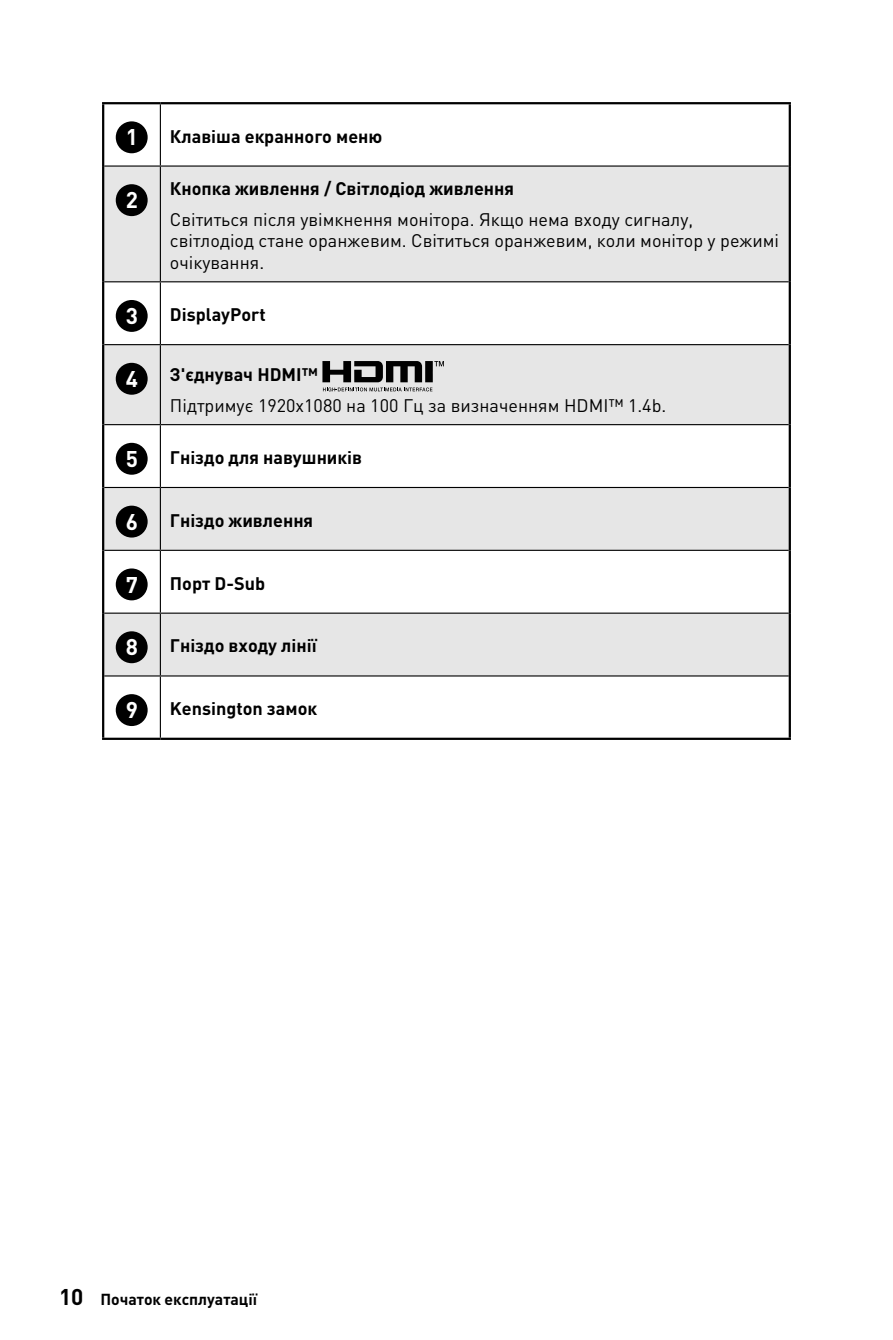
<style>
.page{position:relative;width:893px;height:1340px;background:#fff}
.page>*{position:absolute;margin:0;border:0;box-sizing:border-box;transform-origin:0 0}
.Number{font:700 22.5px "MSI Din Pro Noto CJK";color:#fff}
.Text{font:18px/21.6px "MSI Din Pro Noto CJK";color:#000}
.Title_4{font:700 18px "MSI Din Pro Noto CJK";color:#000}
.t1{font:700 15.75px "MSI Din Pro Noto CJK";color:#000}
.s1{font-size:22.5px}
</style>
<div class="page">
<svg style="left:104px;top:167px;width:685px;height:508px;fill:#e6e6e6"></svg>
<hr style="left:104px;top:165px;width:56px;height:2px;background:#000">
<hr style="left:160px;top:165px;width:629px;height:2px;background:#000">
<hr style="left:104px;top:281px;width:56px;height:1px;background:#000">
<hr style="left:160px;top:281px;width:629px;height:1px;background:#000">
<hr style="left:104px;top:344px;width:56px;height:1px;background:#000">
<hr style="left:160px;top:344px;width:629px;height:1px;background:#000">
<hr style="left:104px;top:424px;width:56px;height:1px;background:#000">
<hr style="left:160px;top:424px;width:629px;height:1px;background:#000">
<hr style="left:104px;top:487px;width:56px;height:1px;background:#000">
<hr style="left:160px;top:487px;width:629px;height:1px;background:#000">
<hr style="left:104px;top:550px;width:56px;height:1px;background:#000">
<hr style="left:160px;top:550px;width:629px;height:1px;background:#000">
<hr style="left:104px;top:612px;width:56px;height:1px;background:#000">
<hr style="left:160px;top:612px;width:629px;height:1px;background:#000">
<hr style="left:104px;top:675px;width:56px;height:1px;background:#000">
<hr style="left:160px;top:675px;width:629px;height:1px;background:#000">
<hr style="left:160px;top:104px;width:1px;height:61px;background:#000">
<hr style="left:160px;top:167px;width:1px;height:114px;background:#000">
<hr style="left:160px;top:282px;width:1px;height:62px;background:#000">
<hr style="left:160px;top:345px;width:1px;height:79px;background:#000">
<hr style="left:160px;top:425px;width:1px;height:62px;background:#000">
<hr style="left:102px;top:104px;width:2px;height:62px;background:#000">
<hr style="left:789px;top:104px;width:2px;height:62px;background:#000">
<hr style="left:102px;top:166px;width:2px;height:116px;background:#000">
<hr style="left:789px;top:166px;width:2px;height:116px;background:#000">
<hr style="left:102px;top:282px;width:2px;height:62px;background:#000">
<hr style="left:789px;top:282px;width:2px;height:62px;background:#000">
<hr style="left:102px;top:344px;width:2px;height:80px;background:#000">
<hr style="left:789px;top:344px;width:2px;height:80px;background:#000">
<hr style="left:102px;top:424px;width:2px;height:63px;background:#000">
<hr style="left:789px;top:424px;width:2px;height:63px;background:#000">
<hr style="left:102px;top:487px;width:2px;height:63px;background:#000">
<hr style="left:789px;top:487px;width:2px;height:63px;background:#000">
<hr style="left:102px;top:550px;width:2px;height:63px;background:#000">
<hr style="left:789px;top:550px;width:2px;height:63px;background:#000">
<hr style="left:102px;top:613px;width:2px;height:63px;background:#000">
<hr style="left:789px;top:613px;width:2px;height:63px;background:#000">
<hr style="left:102px;top:676px;width:2px;height:61px;background:#000">
<hr style="left:789px;top:676px;width:2px;height:61px;background:#000">
<hr style="left:102px;top:102px;width:58px;height:2px;background:#000">
<hr style="left:160px;top:102px;width:631px;height:2px;background:#000">
<hr style="left:102px;top:737px;width:58px;height:3px;background:#000">
<hr style="left:160px;top:737px;width:631px;height:3px;background:#000">
<hr style="left:160px;top:488px;width:1px;height:62px;background:#000">
<hr style="left:160px;top:551px;width:1px;height:61px;background:#000">
<hr style="left:160px;top:613px;width:1px;height:62px;background:#000">
<hr style="left:160px;top:676px;width:1px;height:61px;background:#000">
<div style="left:117px;top:123px;width:29px;height:29px;background:#000;border-radius:50%"></div>
<div style="left:116px;top:121px;width:32px;height:32px;border:3px solid #000;border-radius:50%"></div>
<div style="left:117px;top:186px;width:29px;height:28px;background:#000;border-radius:50%"></div>
<div style="left:116px;top:184px;width:32px;height:32px;border:3px solid #000;border-radius:50%"></div>
<div style="left:117px;top:301px;width:29px;height:29px;background:#000;border-radius:50%"></div>
<div style="left:116px;top:300px;width:32px;height:32px;border:3px solid #000;border-radius:50%"></div>
<div style="left:117px;top:364px;width:29px;height:29px;background:#000;border-radius:50%"></div>
<div style="left:116px;top:363px;width:32px;height:32px;border:3px solid #000;border-radius:50%"></div>
<svg style="left:322px;top:361px;width:122px;height:30px;background:#7b7b7b"></svg>
<div style="left:117px;top:444px;width:29px;height:29px;background:#000;border-radius:50%"></div>
<div style="left:116px;top:443px;width:32px;height:32px;border:3px solid #000;border-radius:50%"></div>
<div style="left:117px;top:507px;width:29px;height:29px;background:#000;border-radius:50%"></div>
<div style="left:116px;top:505px;width:32px;height:32px;border:3px solid #000;border-radius:50%"></div>
<div style="left:117px;top:570px;width:29px;height:28px;background:#000;border-radius:50%"></div>
<div style="left:116px;top:568px;width:32px;height:32px;border:3px solid #000;border-radius:50%"></div>
<div style="left:117px;top:633px;width:29px;height:28px;background:#000;border-radius:50%"></div>
<div style="left:116px;top:631px;width:32px;height:32px;border:3px solid #000;border-radius:50%"></div>
<div style="left:117px;top:695px;width:29px;height:29px;background:#000;border-radius:50%"></div>
<div style="left:116px;top:694px;width:32px;height:32px;border:3px solid #000;border-radius:50%"></div>
<p class="Number" style="left:126px;top:124px;width:14px">1</p>
<p class="Title_4" style="left:170px;top:126px;width:214px">Клавіша екранного меню</p>
<p class="Number" style="left:126px;top:187px;width:14px">2</p>
<p class="Title_4" style="left:170px;top:178px;width:346px">Кнопка живлення / Світлодіод живлення</p>
<p class="Text" style="left:170px;top:209px;width:611px">Світиться після увімкнення монітора. Якщо нема входу сигналу, світлодіод стане оранжевим. Світиться оранжевим, коли монітор у режимі очікування.</p>
<p class="Number" style="left:126px;top:303px;width:14px">3</p>
<p class="Title_4" style="left:170px;top:304px;width:97px">DisplayPort</p>
<p class="Number" style="left:126px;top:366px;width:14px">4</p>
<p class="Title_4" style="left:170px;top:364px;width:150px">З'єднувач HDMI™</p>
<p class="Text" style="left:170px;top:395px;width:498px">Підтримує 1920x1080 на 100 Гц за визначенням HDMI™ 1.4b.</p>
<p class="Number" style="left:126px;top:446px;width:14px">5</p>
<p class="Title_4" style="left:170px;top:447px;width:194px">Гніздо для навушників</p>
<p class="Number" style="left:126px;top:509px;width:14px">6</p>
<p class="Title_4" style="left:170px;top:510px;width:145px">Гніздо живлення</p>
<p class="Number" style="left:126px;top:571px;width:14px">7</p>
<p class="Title_4" style="left:170px;top:573px;width:97px">Порт D-Sub</p>
<p class="Number" style="left:126px;top:634px;width:14px">8</p>
<p class="Title_4" style="left:170px;top:635px;width:148px">Гніздо входу лінії</p>
<p class="Number" style="left:126px;top:697px;width:14px">9</p>
<p class="Title_4" style="left:170px;top:698px;width:149px">Kensington замок</p>
<p class="t1" style="left:59px;top:1289px;width:199px"><span class="s1">10</span> Початок експлуатації</p>
</div>
